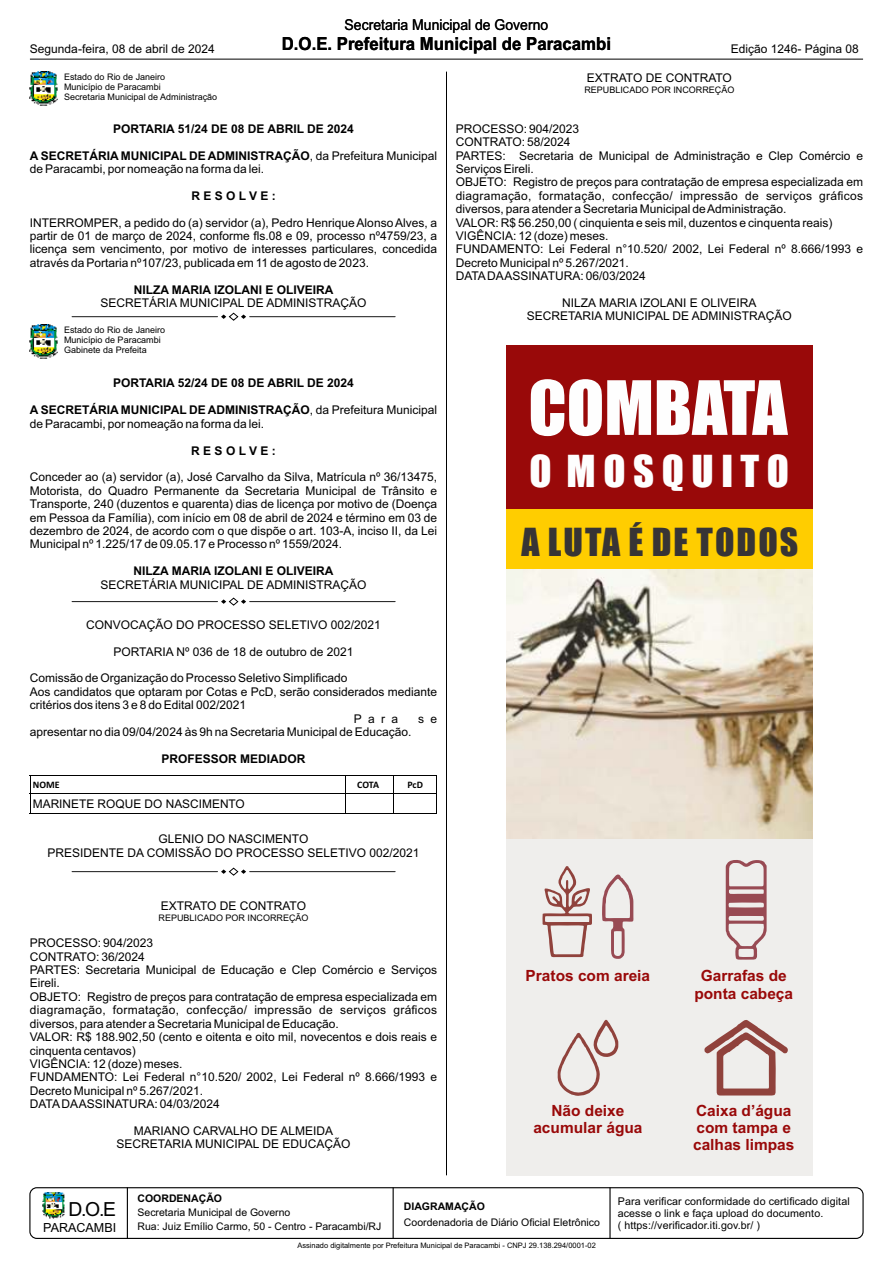
<style>
.page{position:relative;width:893px;height:1263px;background:#fff}
.page>*{position:absolute;margin:0;border:0;box-sizing:border-box;transform-origin:0 0}
.t1{font:69.15px "Impact";color:#fefefe}
.t2{font:40.65px "Impact";letter-spacing:.185em;color:#fefefe}
.t3{font:35.7px "Impact";letter-spacing:.055em;color:#373435}
.t4{font:19.35px "Arial";color:#000}
.t5{font:700 18px "Arial";color:#000;scale:.93 1}
.t6{font:700 15.45px/17.2px "Arial";color:#990909;text-align:center}
.t7{font:15px "Arial";color:#000;scale:.93 1}
.t8{font:12.6px "Arial";color:#000}
.t9{font:12px/13.4px "Arial";color:#000}
.t10{font:700 12px "Arial";color:#000}
.t11{font:11.85px "Arial";color:#000}
.t12{font:10.65px/11.9px "Arial";letter-spacing:.01em;color:#000}
.t13{font:10.5px/13.8px "Arial";color:#000}
.t14{font:700 10.5px "Arial";color:#000}
.t15{font:700 9.9px "Calibri";color:#000}
.t16{font:9px/10.1px "Arial";color:#000}
.t17{font:7.5px "Arial";color:#000}
.s1{font-weight:700}
</style>
<div class="page">
<img style="left:42px;top:1192px;width:23px;height:27px">
<div style="left:29px;top:1187px;width:835px;height:52px;border:1px solid #000;border-radius:7px"></div>
<hr style="left:609px;top:1187px;width:2px;height:52px;background:#000">
<hr style="left:127px;top:1187px;width:1px;height:52px;background:#000">
<hr style="left:393px;top:1187px;width:1px;height:52px;background:#000">
<hr style="left:30px;top:59px;width:833px;height:1px;background:#000">
<hr style="left:446px;top:72px;width:1px;height:1103px;background:#000">
<img style="left:30px;top:72px;width:28px;height:34px">
<img style="left:30px;top:325px;width:28px;height:34px">
<hr style="left:72px;top:316px;width:145px;height:1px;background:#000">
<hr style="left:250px;top:316px;width:145px;height:1px;background:#000">
<svg style="left:221px;top:312px;width:25px;height:9px"></svg>
<hr style="left:72px;top:601px;width:145px;height:1px;background:#000">
<hr style="left:250px;top:601px;width:145px;height:1px;background:#000">
<svg style="left:221px;top:597px;width:25px;height:9px"></svg>
<hr style="left:30px;top:776px;width:262px;height:1px;background:#000">
<hr style="left:292px;top:776px;width:68px;height:1px;background:#000">
<hr style="left:360px;top:776px;width:77px;height:1px;background:#000">
<hr style="left:30px;top:794px;width:262px;height:1px;background:#000">
<hr style="left:292px;top:794px;width:68px;height:1px;background:#000">
<hr style="left:360px;top:794px;width:77px;height:1px;background:#000">
<svg style="left:30px;top:777px;width:1px;height:36px"></svg>
<hr style="left:30px;top:813px;width:262px;height:1px;background:#000">
<svg style="left:345px;top:777px;width:1px;height:36px"></svg>
<hr style="left:292px;top:813px;width:68px;height:1px;background:#000">
<svg style="left:393px;top:777px;width:1px;height:36px"></svg>
<hr style="left:360px;top:813px;width:77px;height:1px;background:#000">
<hr style="left:72px;top:871px;width:145px;height:1px;background:#000">
<hr style="left:250px;top:871px;width:145px;height:1px;background:#000">
<svg style="left:221px;top:867px;width:25px;height:9px"></svg>
<img style="left:506px;top:569px;width:307px;height:270px">
<div style="left:506px;top:345px;width:307px;height:164px;background:#990909"></div>
<div style="left:506px;top:839px;width:307px;height:336px;background:#efeeec"></div>
<svg style="left:704px;top:1020px;width:84px;height:76px"></svg>
<svg style="left:557px;top:1019px;width:61px;height:77px"></svg>
<svg style="left:725px;top:860px;width:42px;height:100px"></svg>
<svg style="left:602px;top:874px;width:32px;height:85px"></svg>
<svg style="left:542px;top:866px;width:50px;height:92px"></svg>
<div style="left:506px;top:509px;width:307px;height:60px;background:#ffcd00"></div>
<p class="t7" style="left:345px;top:19px;width:220px">Secretaria Municipal de Governo</p>
<p class="t9" style="left:30px;top:44px;width:186px">Segunda-feira, 08 de abril de 2024</p>
<h3 class="t5" style="left:282px;top:37px;width:355px">D.O.E. Prefeitura Municipal de Paracambi</h3>
<p class="t9" style="left:731px;top:43px;width:130px">Edição 1246- Página 08</p>
<p class="t16" style="left:64px;top:73px;width:155px">Estado do Rio de Janeiro<br>Município de Paracambi<br>Secretaria Municipal de Administração</p>
<p class="t10" style="left:113px;top:124px;width:242px">PORTARIA 51/24 DE 08 DE ABRIL DE 2024</p>
<p class="t9" style="left:30px;top:150px;width:409px"><span class="s1">A SECRETÁRIA MUNICIPAL DE ADMINISTRAÇÃO</span>, da Prefeitura Municipal de Paracambi, por nomeação na forma da lei.</p>
<p class="t10" style="left:191px;top:191px;width:86px">R E S O L V E :</p>
<p class="t9" style="left:30px;top:217px;width:409px;text-align:justify">INTERROMPER, a pedido do (a) servidor (a), Pedro Henrique Alonso Alves, a partir de 01 de março de 2024, conforme fls.08 e 09, processo nº4759/23, a licença sem vencimento, por motivo de interesses particulares, concedida através da Portaria nº107/23, publicada em 11 de agosto de 2023.</p>
<p class="t10" style="left:134px;top:285px;width:201px">NILZA MARIA IZOLANI E OLIVEIRA</p>
<p class="t9" style="left:101px;top:297px;width:268px">SECRETÁRIA MUNICIPAL DE ADMINISTRAÇÃO</p>
<p class="t16" style="left:64px;top:326px;width:103px">Estado do Rio de Janeiro<br>Município de Paracambi<br>Gabinete da Prefeita</p>
<p class="t10" style="left:113px;top:379px;width:242px">PORTARIA 52/24 DE 08 DE ABRIL DE 2024</p>
<p class="t9" style="left:30px;top:404px;width:409px"><span class="s1">A SECRETÁRIA MUNICIPAL DE ADMINISTRAÇÃO</span>, da Prefeitura Municipal de Paracambi, por nomeação na forma da lei.</p>
<p class="t10" style="left:191px;top:446px;width:86px">R E S O L V E :</p>
<p class="t9" style="left:30px;top:472px;width:409px;text-align:justify">Conceder ao (a) servidor (a), José Carvalho da Silva, Matrícula nº 36/13475, Motorista, do Quadro Permanente da Secretaria Municipal de Trânsito e Transporte, 240 (duzentos e quarenta) dias de licença por motivo de (Doença em Pessoa da Família), com início em 08 de abril de 2024 e término em 03 de dezembro de 2024, de acordo com o que dispõe o art. 103-A, inciso II, da Lei Municipal nº 1.225/17 de 09.05.17 e Processo nº 1559/2024.</p>
<p class="t10" style="left:134px;top:566px;width:201px">NILZA MARIA IZOLANI E OLIVEIRA</p>
<p class="t9" style="left:100px;top:579px;width:268px">SECRETÁRIA MUNICIPAL DE ADMINISTRAÇÃO</p>
<p class="t9" style="left:86px;top:619px;width:296px">CONVOCAÇÃO DO PROCESSO SELETIVO 002/2021</p>
<p class="t9" style="left:113px;top:646px;width:242px">PORTARIA Nº 036 de 18 de outubro de 2021</p>
<p class="t9" style="left:30px;top:673px;width:319px">Comissão de Organização do Processo Seletivo Simplificado</p>
<p class="t9" style="left:30px;top:686px;width:409px">Aos candidatos que optaram por Cotas e PcD, serão considerados mediante</p>
<p class="t9" style="left:30px;top:699px;width:218px">critérios dos itens 3 e 8 do Edital 002/2021</p>
<p class="t9" style="left:354px;top:713px;width:46px">Para</p>
<p class="t9" style="left:418px;top:713px;width:20px">s e</p>
<p class="t9" style="left:30px;top:726px;width:383px">apresentar no dia 09/04/2024 às 9h na Secretaria Municipal de Educação.</p>
<p class="t10" style="left:162px;top:754px;width:146px">PROFESSOR MEDIADOR</p>
<p class="t15" style="left:33px;top:781px;width:28px">NOME</p>
<p class="t15" style="left:357px;top:781px;width:23px">COTA</p>
<p class="t15" style="left:407px;top:781px;width:17px">PcD</p>
<p class="t11" style="left:33px;top:799px;width:214px">MARINETE ROQUE DO NASCIMENTO</p>
<p class="t9" style="left:47px;top:833px;width:374px;text-align:center">GLENIO DO NASCIMENTO<br>PRESIDENTE DA COMISSÃO DO PROCESSO SELETIVO 002/2021</p>
<p class="t9" style="left:161px;top:900px;width:147px">EXTRATO DE CONTRATO</p>
<p class="t16" style="left:158px;top:914px;width:152px">REPUBLICADO POR INCORREÇÃO</p>
<p class="t9" style="left:30px;top:937px;width:409px">PROCESSO: 904/2023<br>CONTRATO: 36/2024<br>PARTES: Secretaria Municipal de Educação e Clep Comércio e Serviços Eireli.<br>OBJETO: Registro de preços para contratação de empresa especializada em diagramação, formatação, confecção/ impressão de serviços gráficos diversos, para atender a Secretaria Municipal de Educação.<br>VALOR: R$ 188.902,50 (cento e oitenta e oito mil, novecentos e dois reais e cinquenta centavos)<br>VIGÊNCIA: 12 (doze) meses.<br>FUNDAMENTO: Lei Federal n°10.520/ 2002, Lei Federal nº 8.666/1993 e Decreto Municipal nº 5.267/2021.<br>DATADAASSINATURA: 04/03/2024</p>
<p class="t9" style="left:117px;top:1125px;width:235px;text-align:center">MARIANO CARVALHO DE ALMEIDA<br>SECRETARIA MUNICIPAL DE EDUCAÇÃO</p>
<p class="t9" style="left:587px;top:73px;width:147px">EXTRATO DE CONTRATO</p>
<p class="t16" style="left:584px;top:86px;width:152px">REPUBLICADO POR INCORREÇÃO</p>
<p class="t9" style="left:456px;top:123px;width:409px">PROCESSO: 904/2023<br>CONTRATO: 58/2024<br>PARTES: Secretaria de Municipal de Administração e Clep Comércio e Serviços Eireli.<br>OBJETO: Registro de preços para contratação de empresa especializada em diagramação, formatação, confecção/ impressão de serviços gráficos diversos, para atender a Secretaria Municipal de Administração.<br>VALOR: R$ 56.250,00 ( cinquienta e seis mil, duzentos e cinquenta reais)<br>VIGÊNCIA: 12 (doze) meses.<br>FUNDAMENTO: Lei Federal n°10.520/ 2002, Lei Federal nº 8.666/1993 e Decreto Municipal nº 5.267/2021.<br>DATADAASSINATURA: 06/03/2024</p>
<p class="t9" style="left:527px;top:297px;width:267px;text-align:center">NILZA MARIA IZOLANI E OLIVEIRA<br>SECRETARIA MUNICIPAL DE ADMINISTRAÇÃO</p>
<h1 class="t1" style="left:528px;top:380px;width:261px">COMBATA</h1>
<h2 class="t2" style="left:530px;top:455px;width:261px">O MOSQUITO</h2>
<h3 class="t3" style="left:521px;top:527px;width:279px">A LUTA É DE TODOS</h3>
<p class="t6" style="left:526px;top:969px;width:126px">Pratos com areia</p>
<p class="t6" style="left:694px;top:969px;width:100px">Garrafas de ponta cabeça</p>
<p class="t6" style="left:533px;top:1103px;width:111px">Não deixe acumular água</p>
<p class="t6" style="left:693px;top:1103px;width:103px;text-align:left">Caixa d’água com tampa e calhas limpas</p>
<h3 class="t4" style="left:69px;top:1201px;width:49px">D.O.E</h3>
<p class="t8" style="left:43px;top:1222px;width:74px">PARACAMBI</p>
<p class="t14" style="left:137px;top:1195px;width:86px">COORDENAÇÃO</p>
<p class="t13" style="left:137px;top:1206px;width:245px">Secretaria Municipal de Governo<br>Rua: Juiz Emílio Carmo, 50 - Centro - Paracambi/RJ</p>
<p class="t14" style="left:404px;top:1202px;width:83px">DIAGRAMAÇÃO</p>
<p class="t13" style="left:404px;top:1216px;width:198px">Coordenadoria de Diário Oficial Eletrônico</p>
<p class="t17" style="left:297px;top:1242px;width:300px">Assinado digitalmente por Prefeitura Municipal de Paracambi - CNPJ 29.138.294/0001-02</p>
<p class="t12" style="left:618px;top:1196px;width:233px">Para verificar conformidade do certificado digital acesse o link e faça upload do documento.<br>( https://verificador.iti.gov.br/ )</p>
</div>
